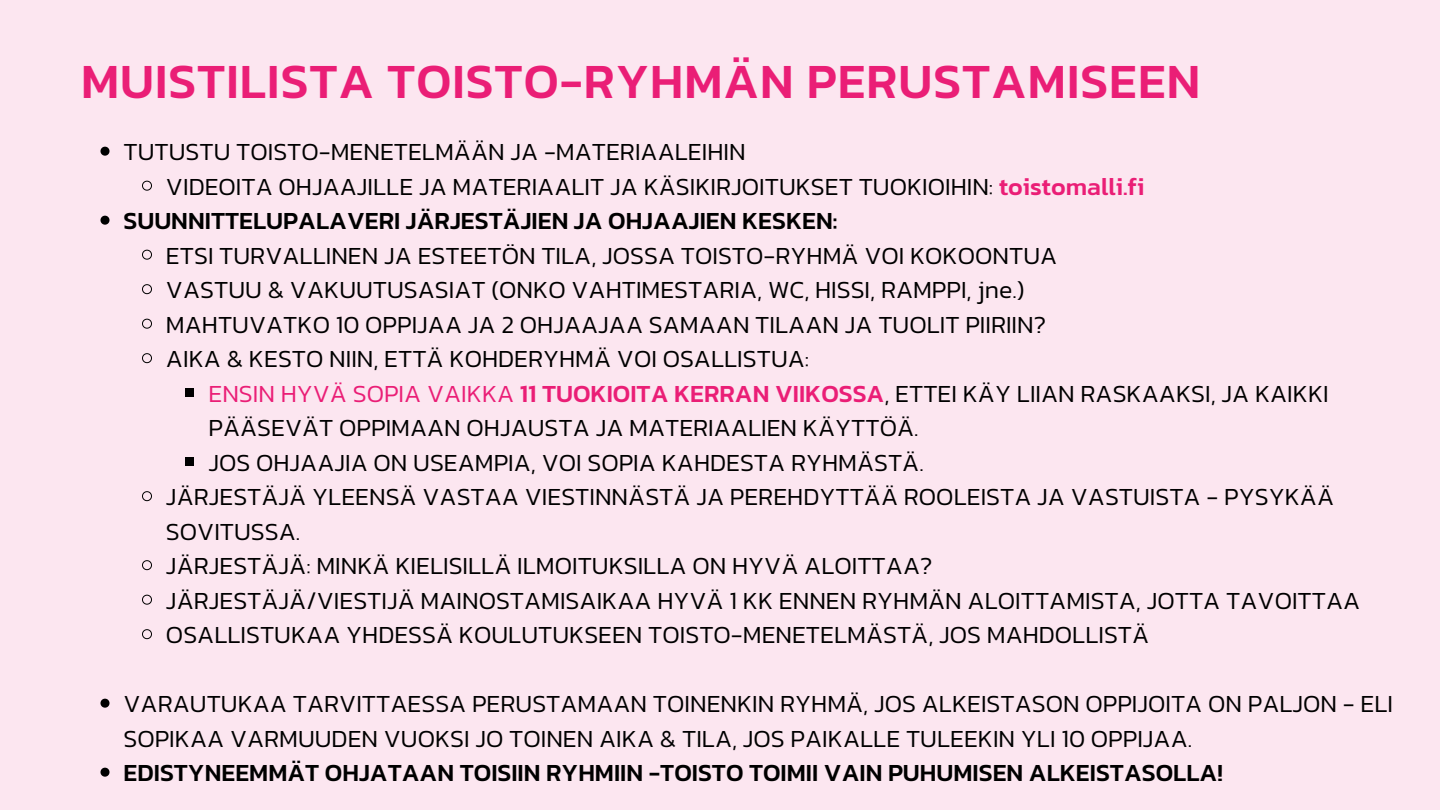
<style>
.page{position:relative;width:1440px;height:810px;background:#fce6f0}
.page>*{position:absolute;margin:0;border:0;box-sizing:border-box;transform-origin:0 0}
.t1{font:500 50px "Kanit";letter-spacing:.02em;color:#ea1e76}
.t2{font:300 25px/34.5px "Kanit";color:#000}
.t3{font:500 25px "Kanit";color:#000}
.s1{font-weight:500;color:#ea1e76}
.s2{color:#ea1e76}
</style>
<div class="page">
<svg style="left:100px;top:147px;width:10px;height:9px"></svg>
<svg style="left:142px;top:180px;width:10px;height:11px"></svg>
<svg style="left:100px;top:216px;width:10px;height:9px"></svg>
<svg style="left:142px;top:249px;width:10px;height:11px"></svg>
<svg style="left:142px;top:284px;width:10px;height:11px"></svg>
<svg style="left:142px;top:318px;width:10px;height:11px"></svg>
<svg style="left:142px;top:353px;width:10px;height:11px"></svg>
<div style="left:185px;top:388px;width:9px;height:9px;background:#000"></div>
<div style="left:185px;top:457px;width:9px;height:9px;background:#000"></div>
<svg style="left:142px;top:491px;width:10px;height:11px"></svg>
<svg style="left:142px;top:560px;width:10px;height:11px"></svg>
<svg style="left:142px;top:594px;width:10px;height:11px"></svg>
<svg style="left:142px;top:629px;width:10px;height:11px"></svg>
<svg style="left:100px;top:699px;width:10px;height:9px"></svg>
<svg style="left:100px;top:768px;width:10px;height:9px"></svg>
<h1 class="t1" style="left:81px;top:42px;width:1121px">MUISTILISTA TOISTO-RYHMÄN PERUSTAMISEEN</h1>
<p class="t2" style="left:123px;top:134px;width:624px">TUTUSTU TOISTO-MENETELMÄÄN JA -MATERIAALEIHIN</p>
<p class="t2" style="left:166px;top:169px;width:980px">VIDEOITA OHJAAJILLE JA MATERIAALIT JA KÄSIKIRJOITUKSET TUOKIOIHIN: <span class="s1">toistomalli.fi</span></p>
<p class="t3" style="left:123px;top:202px;width:715px">SUUNNITTELUPALAVERI JÄRJESTÄJIEN JA OHJAAJIEN KESKEN:</p>
<p class="t2" style="left:166px;top:238px;width:893px">ETSI TURVALLINEN JA ESTEETÖN TILA, JOSSA TOISTO-RYHMÄ VOI KOKOONTUA</p>
<p class="t2" style="left:166px;top:272px;width:860px">VASTUU &amp; VAKUUTUSASIAT (ONKO VAHTIMESTARIA, WC, HISSI, RAMPPI, jne.)</p>
<p class="t2" style="left:166px;top:307px;width:882px">MAHTUVATKO 10 OPPIJAA JA 2 OHJAAJAA SAMAAN TILAAN JA TUOLIT PIIRIIN?</p>
<p class="t2" style="left:166px;top:341px;width:645px">AIKA &amp; KESTO NIIN, ETTÄ KOHDERYHMÄ VOI OSALLISTUA:</p>
<p class="t2" style="left:208px;top:376px;width:1122px"><span class="s2">ENSIN HYVÄ SOPIA VAIKKA</span> <span class="s1">11 TUOKIOITA KERRAN VIIKOSSA</span>, ETTEI KÄY LIIAN RASKAAKSI, JA KAIKKI<br>PÄÄSEVÄT OPPIMAAN OHJAUSTA JA MATERIAALIEN KÄYTTÖÄ.</p>
<p class="t2" style="left:208px;top:445px;width:717px">JOS OHJAAJIA ON USEAMPIA, VOI SOPIA KAHDESTA RYHMÄSTÄ.</p>
<p class="t2" style="left:166px;top:479px;width:1170px">JÄRJESTÄJÄ YLEENSÄ VASTAA VIESTINNÄSTÄ JA PEREHDYTTÄÄ ROOLEISTA JA VASTUISTA - PYSYKÄÄ<br>SOVITUSSA.</p>
<p class="t2" style="left:166px;top:548px;width:768px">JÄRJESTÄJÄ: MINKÄ KIELISILLÄ ILMOITUKSILLA ON HYVÄ ALOITTAA?</p>
<p class="t2" style="left:166px;top:583px;width:1196px">JÄRJESTÄJÄ/VIESTIJÄ MAINOSTAMISAIKAA HYVÄ 1 KK ENNEN RYHMÄN ALOITTAMISTA, JOTTA TAVOITTAA</p>
<p class="t2" style="left:166px;top:617px;width:985px">OSALLISTUKAA YHDESSÄ KOULUTUKSEEN TOISTO-MENETELMÄSTÄ, JOS MAHDOLLISTÄ</p>
<p class="t2" style="left:123px;top:686px;width:1271px">VARAUTUKAA TARVITTAESSA PERUSTAMAAN TOINENKIN RYHMÄ, JOS ALKEISTASON OPPIJOITA ON PALJON - ELI<br>SOPIKAA VARMUUDEN VUOKSI JO TOINEN AIKA &amp; TILA, JOS PAIKALLE TULEEKIN YLI 10 OPPIJAA.</p>
<p class="t3" style="left:123px;top:754px;width:1101px">EDISTYNEEMMÄT OHJATAAN TOISIIN RYHMIIN -TOISTO TOIMII VAIN PUHUMISEN ALKEISTASOLLA!</p>
</div>
